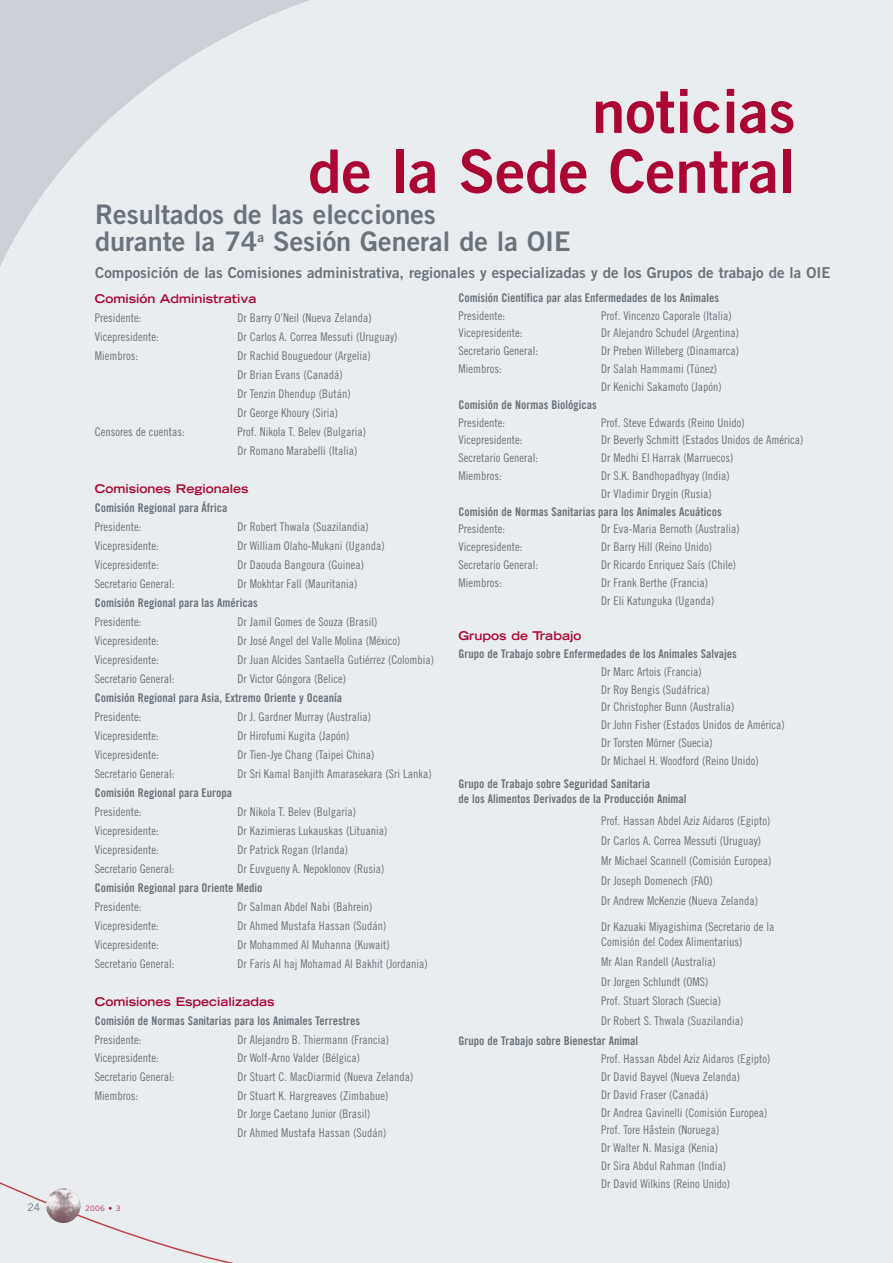
<style>
.page{position:relative;width:893px;height:1263px;background:#fff}
.page>*{position:absolute;margin:0;border:0;box-sizing:border-box;transform-origin:0 0}
.t1{font:60px/60px "Trade Gothic Bold Two";color:#ab0534;text-align:right}
.t2{font:27px/27px "Trade Gothic Bold Two";color:#6a737b}
.t3{font:15px "Trade Gothic Bold Two";color:#6a737b}
.t4{font:12px/17.9px "Trade Gothic Cond Eighteen";color:#6a737b}
.t5{font:12px/15px "Trade Gothic Bold Cond Twenty";color:#6a737b}
.t6{font:700 expanded 12px "Trade Gothic LH";color:#ab0534}
.t7{font:10.5px "Trade Gothic";color:#6a737b}
.t8{font:300 7.5px "Trade Gothic";color:#ab0534}
</style>
<div class="page">
<div style="left:0;top:0;width:892px;height:1263px;background:#eaedef"></div>
<svg style="left:0;top:0;width:309px;height:266px"></svg>
<svg style="left:0;top:1182px;width:233px;height:81px"></svg>
<img style="left:46px;top:1188px;width:35px;height:35px;border-radius:50%">
<h1 class="t1" style="left:308px;top:87px;width:489px">noticias<br>de la Sede Central</h1>
<h2 class="t2" style="left:95px;top:204px;width:477px">Resultados de las elecciones<br>durante la 74<sup>a</sup> Sesión General de la OIE</h2>
<p class="t3" style="left:95px;top:267px;width:736px">Composición de las Comisiones administrativa, regionales y especializadas y de los Grupos de trabajo de la OIE</p>
<p class="t6" style="left:95px;top:294px;width:163px">Comisión Administrativa</p>
<p class="t4" style="left:95px;top:309px;width:48px">Presidente:</p>
<p class="t4" style="left:237px;top:309px;width:136px">Dr Barry O’Neil (Nueva Zelanda)</p>
<p class="t4" style="left:95px;top:328px;width:65px">Vicepresidente:</p>
<p class="t4" style="left:237px;top:328px;width:161px">Dr Carlos A. Correa Messuti (Uruguay)</p>
<p class="t4" style="left:95px;top:347px;width:45px">Miembros:</p>
<p class="t4" style="left:237px;top:347px;width:135px;line-height:19px">Dr Rachid Bouguedour (Argelia)<br>Dr Brian Evans (Canadá)<br>Dr Tenzin Dhendup (Bután)<br>Dr George Khoury (Siria)</p>
<p class="t4" style="left:95px;top:423px;width:91px">Censores de cuentas:</p>
<p class="t4" style="left:237px;top:423px;width:130px;line-height:19px">Prof. Nikola T. Belev (Bulgaria)<br>Dr Romano Marabelli (Italia)</p>
<p class="t6" style="left:95px;top:484px;width:155px">Comisiones Regionales</p>
<p class="t5" style="left:95px;top:501px;width:134px">Comisión Regional para África</p>
<p class="t4" style="left:95px;top:519px;width:48px">Presidente:</p>
<p class="t4" style="left:237px;top:519px;width:133px">Dr Robert Thwala (Suazilandia)</p>
<p class="t4" style="left:95px;top:538px;width:65px">Vicepresidente:</p>
<p class="t4" style="left:237px;top:538px;width:149px">Dr William Olaho-Mukani (Uganda)</p>
<p class="t4" style="left:95px;top:557px;width:65px">Vicepresidente:</p>
<p class="t4" style="left:237px;top:557px;width:128px">Dr Daouda Bangoura (Guinea)</p>
<p class="t4" style="left:95px;top:576px;width:81px">Secretario General:</p>
<p class="t4" style="left:237px;top:576px;width:122px">Dr Mokhtar Fall (Mauritania)</p>
<p class="t5" style="left:95px;top:596px;width:164px">Comisión Regional para las Américas</p>
<p class="t4" style="left:95px;top:614px;width:48px">Presidente:</p>
<p class="t4" style="left:237px;top:614px;width:141px">Dr Jamil Gomes de Souza (Brasil)</p>
<p class="t4" style="left:95px;top:633px;width:65px">Vicepresidente:</p>
<p class="t4" style="left:237px;top:633px;width:165px">Dr José Angel del Valle Molina (México)</p>
<p class="t4" style="left:95px;top:652px;width:65px">Vicepresidente:</p>
<p class="t4" style="left:237px;top:652px;width:198px">Dr Juan Alcides Santaella Gutiérrez (Colombia)</p>
<p class="t4" style="left:95px;top:671px;width:81px">Secretario General:</p>
<p class="t4" style="left:237px;top:671px;width:110px">Dr Victor Góngora (Belice)</p>
<p class="t5" style="left:95px;top:691px;width:248px">Comisión Regional para Asia, Extremo Oriente y Oceanía</p>
<p class="t4" style="left:95px;top:709px;width:48px">Presidente:</p>
<p class="t4" style="left:237px;top:709px;width:135px">Dr J. Gardner Murray (Australia)</p>
<p class="t4" style="left:95px;top:728px;width:65px">Vicepresidente:</p>
<p class="t4" style="left:237px;top:728px;width:114px">Dr Hirofumi Kugita (Japón)</p>
<p class="t4" style="left:95px;top:747px;width:65px">Vicepresidente:</p>
<p class="t4" style="left:237px;top:747px;width:138px">Dr Tien-Jye Chang (Taipei China)</p>
<p class="t4" style="left:95px;top:766px;width:81px">Secretario General:</p>
<p class="t4" style="left:237px;top:766px;width:196px">Dr Sri Kamal Banjith Amarasekara (Sri Lanka)</p>
<p class="t5" style="left:95px;top:786px;width:139px">Comisión Regional para Europa</p>
<p class="t4" style="left:95px;top:804px;width:48px">Presidente:</p>
<p class="t4" style="left:237px;top:804px;width:120px">Dr Nikola T. Belev (Bulgaria)</p>
<p class="t4" style="left:95px;top:823px;width:65px">Vicepresidente:</p>
<p class="t4" style="left:237px;top:823px;width:152px">Dr Kazimieras Lukauskas (Lituania)</p>
<p class="t4" style="left:95px;top:842px;width:65px">Vicepresidente:</p>
<p class="t4" style="left:237px;top:842px;width:112px">Dr Patrick Rogan (Irlanda)</p>
<p class="t4" style="left:95px;top:861px;width:81px">Secretario General:</p>
<p class="t4" style="left:237px;top:861px;width:148px">Dr Euvgueny A. Nepoklonov (Rusia)</p>
<p class="t5" style="left:95px;top:881px;width:169px">Comisión Regional para Oriente Medio</p>
<p class="t4" style="left:95px;top:899px;width:48px">Presidente:</p>
<p class="t4" style="left:237px;top:899px;width:136px">Dr Salman Abdel Nabi (Bahrein)</p>
<p class="t4" style="left:95px;top:918px;width:65px">Vicepresidente:</p>
<p class="t4" style="left:237px;top:918px;width:150px">Dr Ahmed Mustafa Hassan (Sudán)</p>
<p class="t4" style="left:95px;top:937px;width:65px">Vicepresidente:</p>
<p class="t4" style="left:237px;top:937px;width:154px">Dr Mohammed Al Muhanna (Kuwait)</p>
<p class="t4" style="left:95px;top:956px;width:81px">Secretario General:</p>
<p class="t4" style="left:237px;top:956px;width:192px">Dr Faris Al haj Mohamad Al Bakhit (Jordania)</p>
<p class="t6" style="left:95px;top:997px;width:181px">Comisiones Especializadas</p>
<p class="t5" style="left:95px;top:1014px;width:267px">Comisión de Normas Sanitarias para los Animales Terrestres</p>
<p class="t4" style="left:95px;top:1031px;width:48px">Presidente:</p>
<p class="t4" style="left:237px;top:1031px;width:153px">Dr Alejandro B. Thiermann (Francia)</p>
<p class="t4" style="left:95px;top:1050px;width:65px">Vicepresidente:</p>
<p class="t4" style="left:237px;top:1050px;width:124px">Dr Wolf-Arno Valder (Bélgica)</p>
<p class="t4" style="left:95px;top:1069px;width:81px">Secretario General:</p>
<p class="t4" style="left:237px;top:1069px;width:177px">Dr Stuart C. MacDiarmid (Nueva Zelanda)</p>
<p class="t4" style="left:95px;top:1087px;width:45px">Miembros:</p>
<p class="t4" style="left:237px;top:1087px;width:152px;line-height:18.8px">Dr Stuart K. Hargreaves (Zimbabue)<br>Dr Jorge Caetano Junior (Brasil)<br>Dr Ahmed Mustafa Hassan (Sudán)</p>
<p class="t5" style="left:458px;top:291px;width:262px">Comisión Científica par alas Enfermedades de los Animales</p>
<p class="t4" style="left:458px;top:307px;width:48px">Presidente:</p>
<p class="t4" style="left:601px;top:307px;width:132px">Prof. Vincenzo Caporale (Italia)</p>
<p class="t4" style="left:458px;top:325px;width:65px">Vicepresidente:</p>
<p class="t4" style="left:601px;top:325px;width:140px">Dr Alejandro Schudel (Argentina)</p>
<p class="t4" style="left:458px;top:343px;width:81px">Secretario General:</p>
<p class="t4" style="left:601px;top:343px;width:140px">Dr Preben Willeberg (Dinamarca)</p>
<p class="t4" style="left:458px;top:361px;width:45px">Miembros:</p>
<p class="t4" style="left:601px;top:361px;width:122px">Dr Salah Hammami (Túnez)<br>Dr Kenichi Sakamoto (Japón)</p>
<p class="t5" style="left:458px;top:398px;width:140px">Comisión de Normas Biológicas</p>
<p class="t4" style="left:458px;top:414px;width:48px">Presidente:</p>
<p class="t4" style="left:601px;top:414px;width:145px">Prof. Steve Edwards (Reino Unido)</p>
<p class="t4" style="left:458px;top:432px;width:65px">Vicepresidente:</p>
<p class="t4" style="left:601px;top:432px;width:204px">Dr Beverly Schmitt (Estados Unidos de América)</p>
<p class="t4" style="left:458px;top:450px;width:81px">Secretario General:</p>
<p class="t4" style="left:601px;top:450px;width:134px">Dr Medhi El Harrak (Marruecos)</p>
<p class="t4" style="left:458px;top:468px;width:45px">Miembros:</p>
<p class="t4" style="left:601px;top:468px;width:130px">Dr S.K. Bandhopadhyay (India)<br>Dr Vladimir Drygin (Rusia)</p>
<p class="t5" style="left:458px;top:505px;width:264px">Comisión de Normas Sanitarias para los Animales Acuáticos</p>
<p class="t4" style="left:458px;top:521px;width:48px">Presidente:</p>
<p class="t4" style="left:601px;top:521px;width:140px">Dr Eva-Maria Bernoth (Australia)</p>
<p class="t4" style="left:458px;top:539px;width:65px">Vicepresidente:</p>
<p class="t4" style="left:601px;top:539px;width:113px">Dr Barry Hill (Reino Unido)</p>
<p class="t4" style="left:458px;top:557px;width:81px">Secretario General:</p>
<p class="t4" style="left:601px;top:557px;width:136px">Dr Ricardo Enriquez Saís (Chile)</p>
<p class="t4" style="left:458px;top:575px;width:45px">Miembros:</p>
<p class="t4" style="left:601px;top:575px;width:115px">Dr Frank Berthe (Francia)<br>Dr Eli Katunguka (Uganda)</p>
<p class="t6" style="left:458px;top:631px;width:124px">Grupos de Trabajo</p>
<p class="t5" style="left:458px;top:647px;width:280px">Grupo de Trabajo sobre Enfermedades de los Animales Salvajes</p>
<p class="t4" style="left:601px;top:664px;width:185px">Dr Marc Artois (Francia)<br>Dr Roy Bengis (Sudáfrica)<br>Dr Christopher Bunn (Australia)<br>Dr John Fisher (Estados Unidos de América)<br>Dr Torsten Mörner (Suecia)<br>Dr Michael H. Woodford (Reino Unido)</p>
<p class="t5" style="left:458px;top:777px;width:229px">Grupo de Trabajo sobre Seguridad Sanitaria<br>de los Alimentos Derivados de la Producción Animal</p>
<p class="t4" style="left:601px;top:812px;width:172px;line-height:20px">Prof. Hassan Abdel Aziz Aidaros (Egipto)<br>Dr Carlos A. Correa Messuti (Uruguay)<br>Mr Michael Scannell (Comisión Europea)<br>Dr Joseph Domenech (FAO)<br>Dr Andrew McKenzie (Nueva Zelanda)</p>
<p class="t4" style="left:601px;top:920px;width:175px;line-height:15px">Dr Kazuaki Miyagishima (Secretario de la<br>Comisión del Codex Alimentarius)</p>
<p class="t4" style="left:601px;top:952px;width:144px;line-height:20px">Mr Alan Randell (Australia)<br>Dr Jorgen Schlundt (OMS)<br>Prof. Stuart Slorach (Suecia)<br>Dr Robert S. Thwala (Suazilandia)</p>
<p class="t5" style="left:458px;top:1035px;width:181px">Grupo de Trabajo sobre Bienestar Animal</p>
<p class="t4" style="left:601px;top:1051px;width:171px">Prof. Hassan Abdel Aziz Aidaros (Egipto)<br>Dr David Bayvel (Nueva Zelanda)<br>Dr David Fraser (Canadá)<br>Dr Andrea Gavinelli (Comisión Europea)<br>Prof. Tore Håstein (Noruega)<br>Dr Walter N. Masiga (Kenia)<br>Dr Sira Abdul Rahman (India)<br>Dr David Wilkins (Reino Unido)</p>
<p class="t7" style="left:27px;top:1203px;width:14px">24</p>
<p class="t8" style="left:85px;top:1205px;width:37px">2006 • 3</p>
</div>
